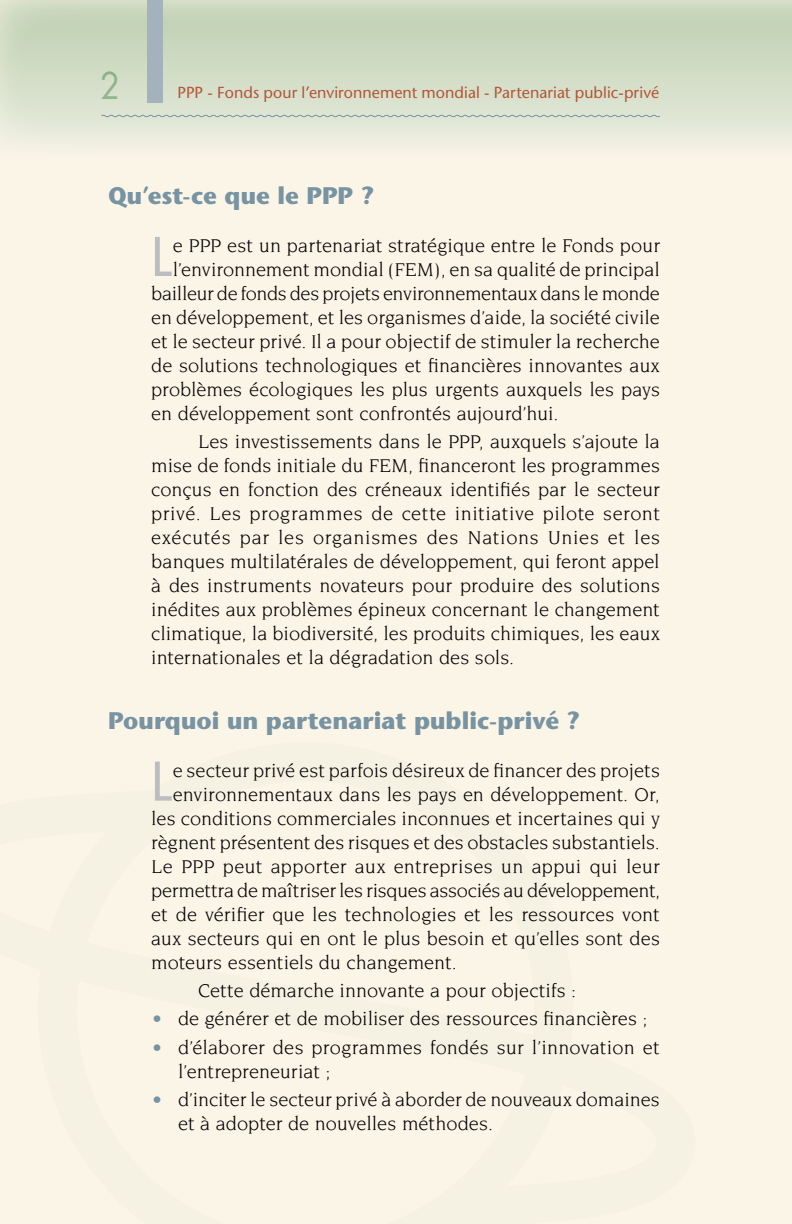
<style>
.page{position:relative;width:792px;height:1224px;background:#fbf5e8}
.page>*{position:absolute;margin:0;border:0;box-sizing:border-box;transform-origin:0 0}
.t1{font:51.8px "Futura";color:#bcbdc0}
.t2{font:700 24px "Stone Sans";color:#7893a1}
.t3{font:20px/24px "Novarese";letter-spacing:-.005em;color:#000}
.t4{font:16px "Stone Sans";letter-spacing:.005em;color:#b35637}
.s1{color:#7893a1}
</style>
<div class="page">
<div style="left:0;top:0;width:792px;height:159px;background:linear-gradient(to bottom,#bfd0b3,#eeefe2)"></div>
<div style="left:147px;top:0;width:16px;height:103px;background:#a3b2bd"></div>
<svg style="left:101px;top:114px;width:560px;height:4px;background:#c2cec5"></svg>
<svg style="left:791px;top:0;width:1px;height:159px"></svg>
<svg style="left:101px;top:72px;width:16px;height:27px"></svg>
<p class="t4" style="left:178px;top:82px;width:483px">PPP - Fonds pour l’environnement mondial - Partenariat public-privé</p>
<p class="t2" style="left:108px;top:181px;width:268px">Qu’est-ce que le PPP ?</p>
<h1 class="t1" style="left:151px;top:223px;width:21px">L</h1>
<p class="t3" style="left:173px;top:233px;width:489px">e PPP est un partenariat stratégique entre le Fonds pour</p>
<p class="t3" style="left:173px;top:257px;width:489px">l’environnement mondial (FEM), en sa qualité de principal</p>
<p class="t3" style="left:151px;top:281px;width:510px">bailleur de fonds des projets environnementaux dans le monde</p>
<p class="t3" style="left:151px;top:305px;width:510px">en développement, et les organismes d’aide, la société civile</p>
<p class="t3" style="left:151px;top:329px;width:510px">et le secteur privé. Il a pour objectif de stimuler la recherche</p>
<p class="t3" style="left:151px;top:353px;width:510px">de solutions technologiques et financières innovantes aux</p>
<p class="t3" style="left:151px;top:377px;width:510px">problèmes écologiques les plus urgents auxquels les pays</p>
<p class="t3" style="left:151px;top:401px;width:409px">en développement sont confrontés aujourd’hui.</p>
<p class="t3" style="left:151px;top:430px;width:510px;text-align:justify;text-indent:47px">Les investissements dans le PPP, auxquels s’ajoute la mise de fonds initiale du FEM, financeront les programmes conçus en fonction des créneaux identifiés par le secteur privé. Les programmes de cette initiative pilote seront exécutés par les organismes des Nations Unies et les banques multilatérales de développement, qui feront appel à des instruments novateurs pour produire des solutions inédites aux problèmes épineux concernant le changement climatique, la biodiversité, les produits chimiques, les eaux internationales et la dégradation des sols.</p>
<p class="t2" style="left:108px;top:706px;width:474px">Pourquoi un partenariat public-privé ?</p>
<h1 class="t1" style="left:151px;top:748px;width:21px">L</h1>
<p class="t3" style="left:173px;top:758px;width:489px">e secteur privé est parfois désireux de financer des projets</p>
<p class="t3" style="left:173px;top:782px;width:489px">environnementaux dans les pays en développement. Or,</p>
<p class="t3" style="left:151px;top:806px;width:510px">les conditions commerciales inconnues et incertaines qui y</p>
<p class="t3" style="left:151px;top:830px;width:510px">règnent présentent des risques et des obstacles substantiels.</p>
<p class="t3" style="left:151px;top:854px;width:510px">Le PPP peut apporter aux entreprises un appui qui leur</p>
<p class="t3" style="left:151px;top:878px;width:510px">permettra de maîtriser les risques associés au développement,</p>
<p class="t3" style="left:151px;top:902px;width:510px">et de vérifier que les technologies et les ressources vont</p>
<p class="t3" style="left:151px;top:926px;width:510px">aux secteurs qui en ont le plus besoin et qu’elles sont des</p>
<p class="t3" style="left:151px;top:950px;width:307px">moteurs essentiels du changement.</p>
<p class="t3" style="left:198px;top:978px;width:380px">Cette démarche innovante a pour objectifs :</p>
<p class="t3" style="left:152px;top:1007px;width:497px"><span class="s1">•</span> de générer et de mobiliser des ressources financières ;</p>
<p class="t3" style="left:178px;top:1035px;width:483px;text-indent:-26px"><span class="s1">•</span> d’élaborer des programmes fondés sur l’innovation et l’entrepreneuriat ;</p>
<p class="t3" style="left:178px;top:1087px;width:483px;text-indent:-26px"><span class="s1">•</span> d’inciter le secteur privé à aborder de nouveaux domaines et à adopter de nouvelles méthodes.</p>
</div>
